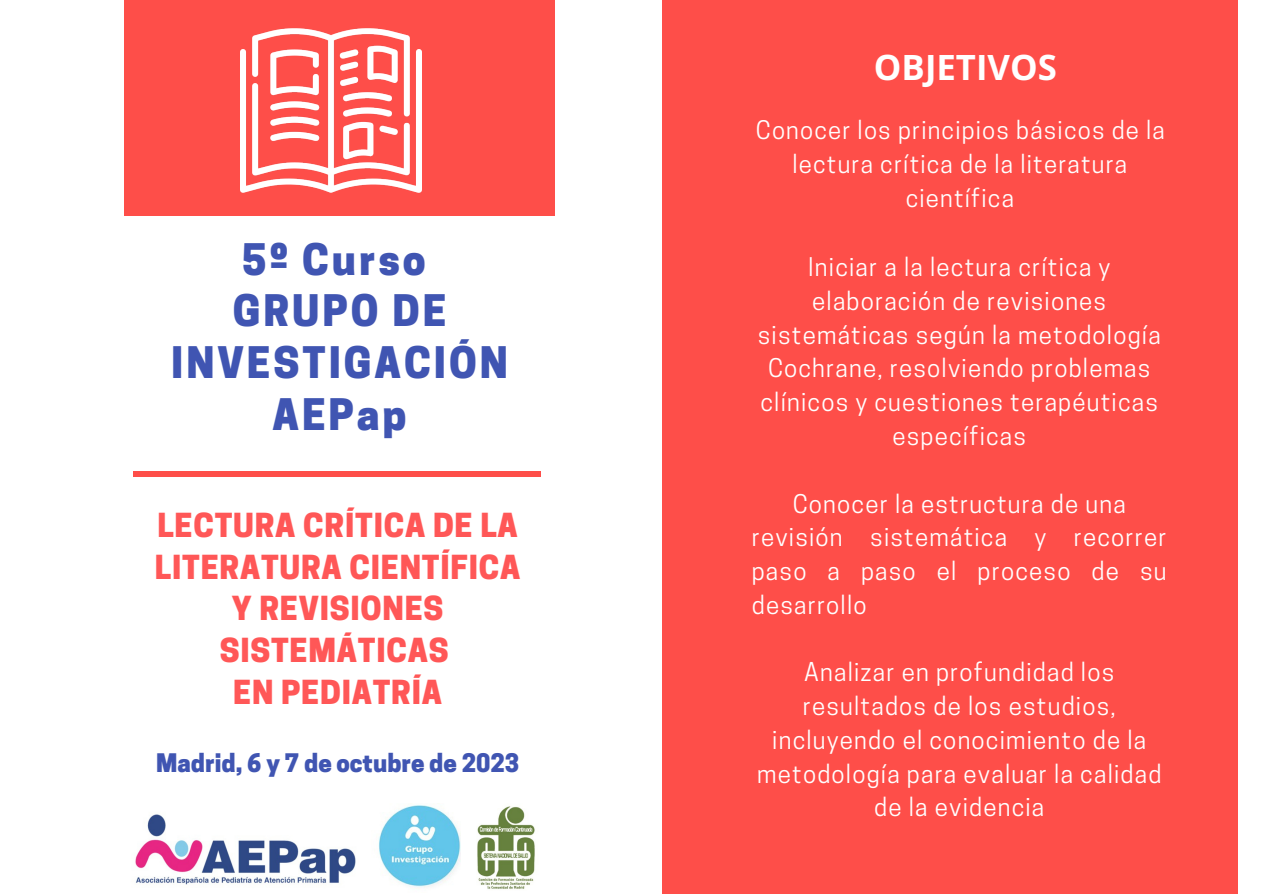
<style>
.page{position:relative;width:1263px;height:894px;background:#fff}
.page>*{position:absolute;margin:0;border:0;box-sizing:border-box;transform-origin:0 0}
.t1{font:800 40.8px/51.8px "Cooper Hewitt";letter-spacing:.07em;color:#4055b2;text-align:center}
.t2{font:700 34.8px "Open Sans";color:#fff}
.t3{font:800 31.05px/41.5px "Cooper Hewitt";letter-spacing:.025em;color:#ff5757;text-align:center}
.t4{font:24.15px/33.8px "Cooper Hewitt";letter-spacing:.05em;color:#fff;text-align:center}
.t5{font:24px/33.8px "Cooper Hewitt";letter-spacing:.05em;color:#fff;text-align:center}
.t6{font:800 24px "Cooper Hewitt";color:#4055b2}
</style>
<div class="page">
<div style="left:662px;top:0;width:576px;height:893px;background:#fe4e49"></div>
<img style="left:378px;top:803px;width:83px;height:85px">
<img style="left:135px;top:814px;width:221px;height:71px">
<img style="left:477px;top:806px;width:58px;height:83px">
<div style="left:124px;top:0;width:431px;height:216px;background:#fe4e49"></div>
<div style="left:134px;top:471px;width:407px;height:5px;background:#fe4e49"></div>
<img style="left:241px;top:28px;width:181px;height:165px">
<h1 class="t1" style="left:171px;top:238px;width:338px">5º Curso<br>GRUPO DE<br>INVESTIGACIÓN<br>AEPap</h1>
<p class="t3" style="left:155px;top:508px;width:367px">LECTURA CRÍTICA DE LA<br>LITERATURA CIENTÍFICA<br>Y REVISIONES<br>SISTEMÁTICAS<br>EN PEDIATRÍA</p>
<p class="t6" style="left:156px;top:753px;width:365px">Madrid, 6 y 7 de octubre de 2023</p>
<h2 class="t2" style="left:874px;top:43px;width:185px">OBJETIVOS</h2>
<p class="t5" style="left:756px;top:116px;width:410px">Conocer los principios básicos de la lectura crítica de la literatura científica</p>
<p class="t4" style="left:758px;top:253px;width:404px">Iniciar a la lectura crítica y elaboración de revisiones sistemáticas según la metodología<br>Cochrane, resolviendo problemas clínicos y cuestiones terapéuticas específicas</p>
<p class="t4" style="left:752px;top:489px;width:416px;text-align:left;text-indent:41px">Conocer la estructura de una revisión sistemática y recorrer paso a paso el proceso de su desarrollo</p>
<p class="t4" style="left:757px;top:658px;width:406px">Analizar en profundidad los resultados de los estudios, incluyendo el conocimiento de la metodología para evaluar la calidad de la evidencia</p>
</div>
